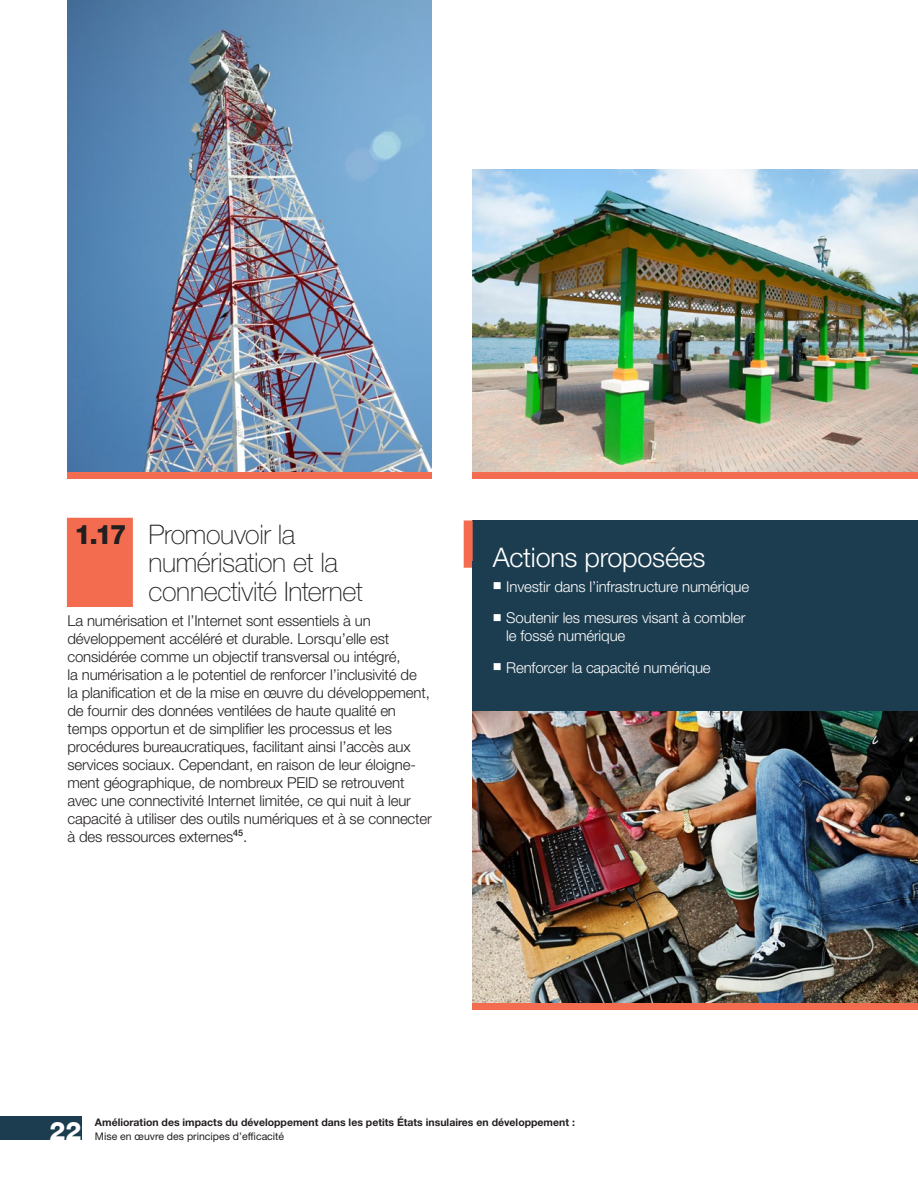
<style>
.page{position:relative;width:918px;height:1188px;background:#fff}
.page>*{position:absolute;margin:0;border:0;box-sizing:border-box;transform-origin:0 0}
.t1{font:100 27px/28.5px "Helvetica Neue LT Std";letter-spacing:-.015em;color:#231f20}
.t2{font:300 27px "Helvetica Neue LT Std";letter-spacing:-.01em;color:#fff}
.t3{font:800 25.5px "Helvetica Neue LT Std";color:#fff}
.t4{font:300 15px/18px "Helvetica Neue LT Std";letter-spacing:-.01em;color:#231f20}
.t5{font:300 15px/31.5px "Helvetica Neue LT Std";letter-spacing:-.01em;color:#fff}
.t6{font:700 10.5px "Helvetica Neue LT Std";color:#231f20}
.t7{font:10.5px "Helvetica Neue LT Std";color:#231f20}
.s1{font-weight:800}
</style>
<div class="page">
<img style="left:473px;top:711px;width:445px;height:292px">
<div style="left:472px;top:1003px;width:446px;height:7px;background:#f36c50"></div>
<div style="left:67px;top:518px;width:66px;height:89px;background:#f36c50"></div>
<div style="left:472px;top:520px;width:446px;height:54px;background:#1c3d50"></div>
<div style="left:464px;top:520px;width:9px;height:48px;background:#f36c50"></div>
<div style="left:472px;top:561px;width:446px;height:69px;background:#1c3d50"></div>
<div style="left:472px;top:592px;width:446px;height:87px;background:#1c3d50"></div>
<div style="left:472px;top:642px;width:446px;height:69px;background:#1c3d50"></div>
<img style="left:68px;top:0;width:364px;height:472px">
<div style="left:68px;top:472px;width:364px;height:7px;background:#f36c50"></div>
<img style="left:472px;top:169px;width:446px;height:303px">
<div style="left:472px;top:472px;width:446px;height:7px;background:#f36c50"></div>
<div style="left:0;top:1116px;width:81px;height:24px;background:#1c3d50"></div>
<h1 class="t1" style="left:148px;top:520px;width:216px;text-indent:-74px"><span class="s1">1.17</span> Promouvoir la numérisation et la connectivité Internet</h1>
<p class="t4" style="left:68px;top:611px;width:366px">La numérisation et l’Internet sont essentiels à un développement accéléré et durable. Lorsqu’elle est considérée comme un objectif transversal ou intégré,<br>la numérisation a le potentiel de renforcer l’inclusivité de<br>la planification et de la mise en œuvre du développement, de fournir des données ventilées de haute qualité en temps opportun et de simplifier les processus et les procédures bureaucratiques, facilitant ainsi l’accès aux services sociaux. Cependant, en raison de leur éloigne&shy;ment géographique, de nombreux PEID se retrouvent avec une connectivité Internet limitée, ce qui nuit à leur capacité à utiliser des outils numériques et à se connecter à des ressources externes<sup>45</sup>.</p>
<h1 class="t2" style="left:493px;top:541px;width:214px">Actions proposées</h1>
<p class="t5" style="left:506px;top:570px;width:245px">Investir dans l’infrastructure numérique<br>Soutenir les mesures visant à combler</p>
<p class="t5" style="left:506px;top:620px;width:206px">le fossé numérique<br>Renforcer la capacité numérique</p>
<p class="t6" style="left:95px;top:1116px;width:481px">Amélioration des impacts du développement dans les petits États insulaires en développement :</p>
<h2 class="t3" style="left:49px;top:1116px;width:34px">22</h2>
<p class="t7" style="left:95px;top:1130px;width:191px">Mise en œuvre des principes d’efficacité</p>
</div>
